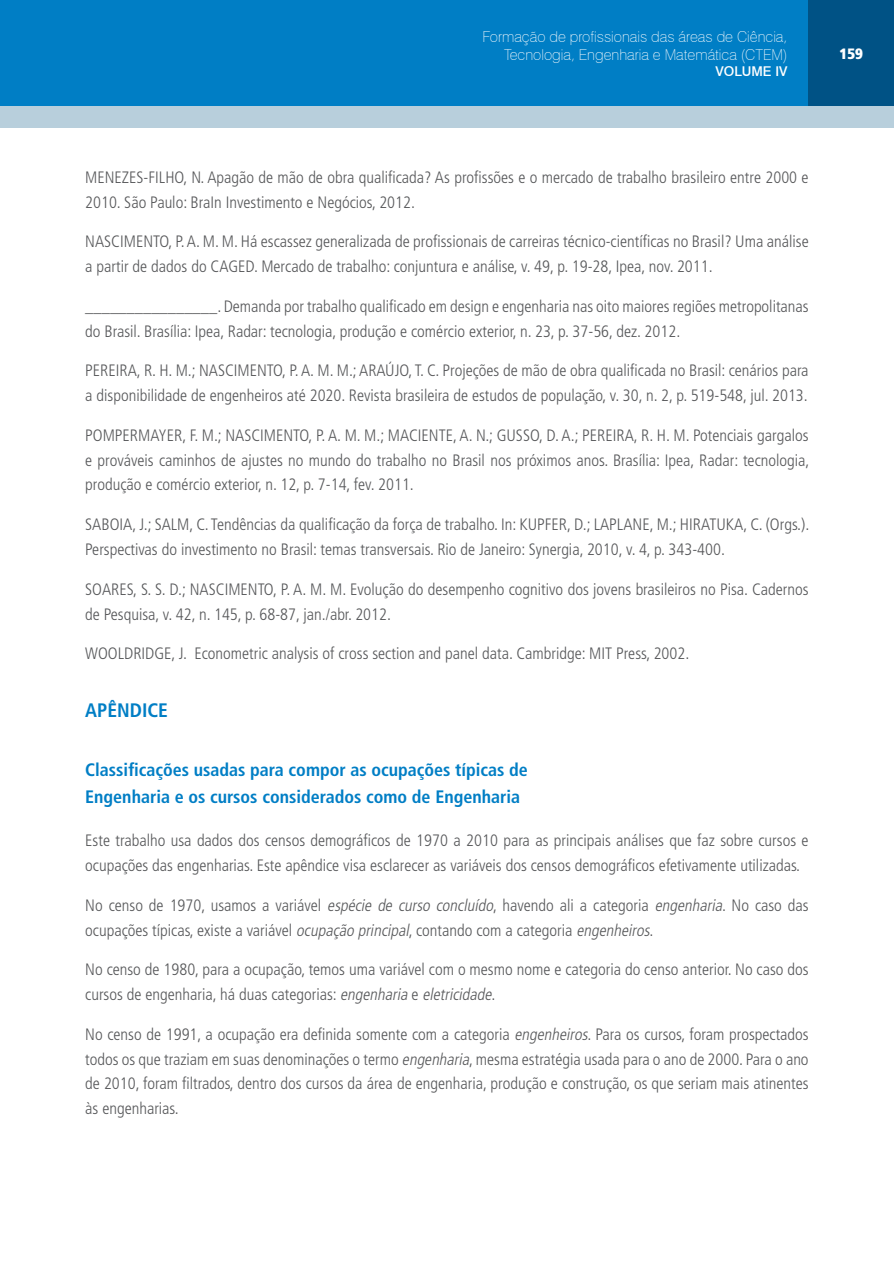
<style>
.page{position:relative;width:894px;height:1264px;background:#fff}
.page>*{position:absolute;margin:0;border:0;box-sizing:border-box;transform-origin:0 0}
.Título_002{font:700 condensed 19.5px "Frutiger LT Std";color:#007ec5}
.Título_003{font:700 condensed 18px/27px "Frutiger LT Std";color:#007ec5}
.Texto_Corrido{font:300 condensed 16.5px/24.8px "Frutiger LT Std";color:#57585a}
.t1{font:100 15px/18px "Swiss 721 BT";color:#fff;text-align:right}
.t2{font:900 condensed 15px "Frutiger";color:#fff}
.t3{font:500 13.5px "Swiss 721 BT";color:#fff}
.s1{font-style:italic}
</style>
<div class="page">
<div style="left:0;top:0;width:818px;height:106px;background:#007ec5"></div>
<div style="left:808px;top:0;width:85px;height:106px;background:#005285"></div>
<div style="left:0;top:106px;width:893px;height:22px;background:#b8cfdc"></div>
<p class="t1" style="left:482px;top:27px;width:306px">Formação de profissionais das áreas de Ciência,<br>Tecnologia, Engenharia e Matemática (CTEM)</p>
<p class="t3" style="left:715px;top:63px;width:73px">VOLUME IV</p>
<p class="t2" style="left:839px;top:45px;width:25px">159</p>
<p class="Texto_Corrido" style="left:85px;top:165px;width:724px">MENEZES-FILHO, N. Apagão de mão de obra qualificada? As profissões e o mercado de trabalho brasileiro entre 2000 e<br>2010. São Paulo: BraIn Investimento e Negócios, 2012.</p>
<p class="Texto_Corrido" style="left:85px;top:229px;width:724px">NASCIMENTO, P. A. M. M. Há escassez generalizada de profissionais de carreiras técnico-científicas no Brasil? Uma análise a partir de dados do CAGED. Mercado de trabalho: conjuntura e análise, v. 49, p. 19-28, Ipea, nov. 2011.</p>
<p class="Texto_Corrido" style="left:85px;top:294px;width:724px">________________. Demanda por trabalho qualificado em design e engenharia nas oito maiores regiões metropolitanas do Brasil. Brasília: Ipea, Radar: tecnologia, produção e comércio exterior, n. 23, p. 37-56, dez. 2012.</p>
<p class="Texto_Corrido" style="left:85px;top:358px;width:724px">PEREIRA, R. H. M.; NASCIMENTO, P. A. M. M.; ARAÚJO, T. C. Projeções de mão de obra qualificada no Brasil: cenários para a disponibilidade de engenheiros até 2020. Revista brasileira de estudos de população, v. 30, n. 2, p. 519-548, jul. 2013.</p>
<p class="Texto_Corrido" style="left:85px;top:423px;width:725px;text-align:justify">POMPERMAYER, F. M.; NASCIMENTO, P. A. M. M.; MACIENTE, A. N.; GUSSO, D. A.; PEREIRA, R. H. M. Potenciais gargalos e prováveis caminhos de ajustes no mundo do trabalho no Brasil nos próximos anos. Brasília: Ipea, Radar: tecnologia, produção e comércio exterior, n. 12, p. 7-14, fev. 2011.</p>
<p class="Texto_Corrido" style="left:85px;top:512px;width:725px">SABOIA, J.; SALM, C. Tendências da qualificação da força de trabalho. In: KUPFER, D.; LAPLANE, M.; HIRATUKA, C. (Orgs.).<br>Perspectivas do investimento no Brasil: temas transversais. Rio de Janeiro: Synergia, 2010, v. 4, p. 343-400.</p>
<p class="Texto_Corrido" style="left:85px;top:577px;width:724px">SOARES, S. S. D.; NASCIMENTO, P. A. M. M. Evolução do desempenho cognitivo dos jovens brasileiros no Pisa. Cadernos de Pesquisa, v. 42, n. 145, p. 68-87, jan./abr. 2012.</p>
<p class="Texto_Corrido" style="left:85px;top:641px;width:605px">WOOLDRIDGE, J. Econometric analysis of cross section and panel data. Cambridge: MIT Press, 2002.</p>
<p class="Título_002" style="left:85px;top:699px;width:84px">APÊNDICE</p>
<p class="Título_003" style="left:85px;top:756px;width:444px">Classificações usadas para compor as ocupações típicas de<br>Engenharia e os cursos considerados como de Engenharia</p>
<p class="Texto_Corrido" style="left:85px;top:828px;width:724px">Este trabalho usa dados dos censos demográficos de 1970 a 2010 para as principais análises que faz sobre cursos e ocupações das engenharias. Este apêndice visa esclarecer as variáveis dos censos demográficos efetivamente utilizadas.</p>
<p class="Texto_Corrido" style="left:85px;top:892px;width:724px">No censo de 1970, usamos a variável <span class="s1">espécie de curso concluído</span>, havendo ali a categoria <span class="s1">engenharia</span>. No caso das ocupações típicas, existe a variável <span class="s1">ocupação principal</span>, contando com a categoria <span class="s1">engenheiros</span>.</p>
<p class="Texto_Corrido" style="left:85px;top:957px;width:724px">No censo de 1980, para a ocupação, temos uma variável com o mesmo nome e categoria do censo anterior. No caso dos cursos de engenharia, há duas categorias: <span class="s1">engenharia</span> e <span class="s1">eletricidade</span>.</p>
<p class="Texto_Corrido" style="left:85px;top:1021px;width:724px;text-align:justify">No censo de 1991, a ocupação era definida somente com a categoria <span class="s1">engenheiros</span>. Para os cursos, foram prospectados todos os que traziam em suas denominações o termo <span class="s1">engenharia</span>, mesma estratégia usada para o ano de 2000. Para o ano de 2010, foram filtrados, dentro dos cursos da área de engenharia, produção e construção, os que seriam mais atinentes às engenharias.</p>
</div>
